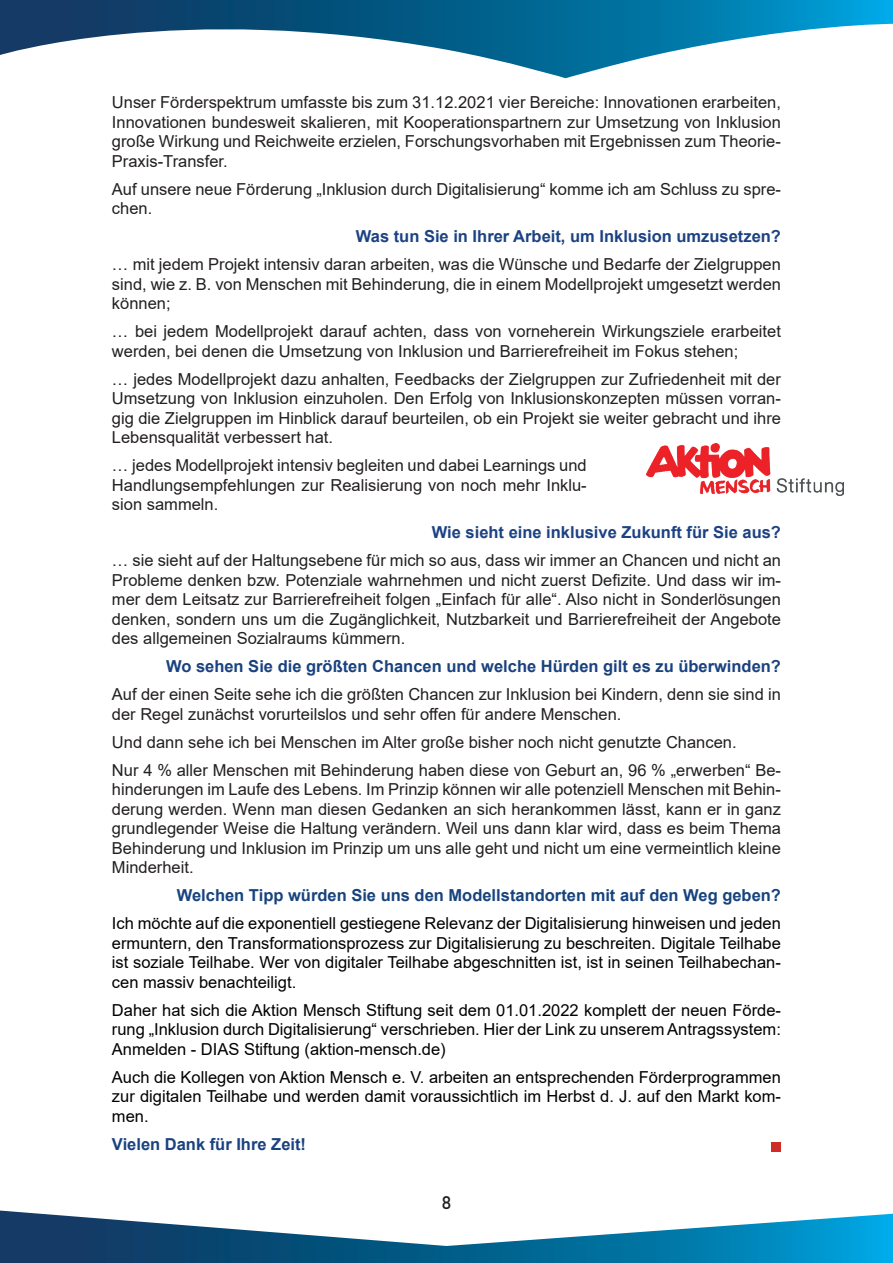
<style>
.page{position:relative;width:893px;height:1263px;background:#fff}
.page>*{position:absolute;margin:0;border:0;box-sizing:border-box;transform-origin:0 0}
.t1{font:18px "Bahnschrift";color:#231f20}
.t2{font:16.5px/19.5px "Arial";color:#231f20;text-align:justify}
.t3{font:16.5px/19.5px "Arial";color:#000001;text-align:justify}
.t4{font:700 16.5px "Arial";color:#1c4283}
.t5{font:700 16.5px "Arial";color:#1a4280}
.t6{font:700 16.5px "Arial";color:#17437e}
</style>
<div class="page">
<svg style="left:0;top:1210px;width:893px;height:53px"></svg>
<svg style="left:0;top:0;width:893px;height:78px"></svg>
<div style="left:772px;top:1142px;width:9px;height:9px;background:#cf2c27"></div>
<img style="left:646px;top:444px;width:198px;height:51px">
<p class="t2" style="left:112px;top:93px;width:670px">Unser Förderspektrum umfasste bis zum 31.12.2021 vier Bereiche: Innovationen erarbeiten, Innovationen bundesweit skalieren, mit Kooperationspartnern zur Umsetzung von Inklusion große Wirkung und Reichweite erzielen, Forschungsvorhaben mit Ergebnissen zum Theorie-Praxis-Transfer.</p>
<p class="t2" style="left:112px;top:179px;width:670px">Auf unsere neue Förderung „Inklusion durch Digitalisierung“ komme ich am Schluss zu spre&shy;chen.</p>
<p class="t4" style="left:356px;top:225px;width:427px">Was tun Sie in Ihrer Arbeit, um Inklusion umzusetzen?</p>
<p class="t2" style="left:112px;top:255px;width:670px">… mit jedem Projekt intensiv daran arbeiten, was die Wünsche und Bedarfe der Zielgruppen sind, wie z. B. von Menschen mit Behinderung, die in einem Modellprojekt umgesetzt werden können;</p>
<p class="t2" style="left:112px;top:322px;width:670px">… bei jedem Modellprojekt darauf achten, dass von vorneherein Wirkungsziele erarbeitet werden, bei denen die Umsetzung von Inklusion und Barrierefreiheit im Fokus stehen;</p>
<p class="t2" style="left:112px;top:369px;width:670px">… jedes Modellprojekt dazu anhalten, Feedbacks der Zielgruppen zur Zufriedenheit mit der Umsetzung von Inklusion einzuholen. Den Erfolg von Inklusionskonzepten müssen vorran&shy;gig die Zielgruppen im Hinblick darauf beurteilen, ob ein Projekt sie weiter gebracht und ihre Lebensqualität verbessert hat.</p>
<p class="t2" style="left:112px;top:456px;width:476px">… jedes Modellprojekt intensiv begleiten und dabei Learnings und Handlungsempfehlungen zur Realisierung von noch mehr Inklu&shy;sion sammeln.</p>
<p class="t4" style="left:432px;top:521px;width:351px">Wie sieht eine inklusive Zukunft für Sie aus?</p>
<p class="t2" style="left:112px;top:551px;width:671px">… sie sieht auf der Haltungsebene für mich so aus, dass wir immer an Chancen und nicht an Probleme denken bzw. Potenziale wahrnehmen und nicht zuerst Defizite. Und dass wir im&shy;mer dem Leitsatz zur Barrierefreiheit folgen „Einfach für alle“. Also nicht in Sonderlösungen denken, sondern uns um die Zugänglichkeit, Nutzbarkeit und Barrierefreiheit der Angebote des allgemeinen Sozialraums kümmern.</p>
<p class="t5" style="left:166px;top:655px;width:616px">Wo sehen Sie die größten Chancen und welche Hürden gilt es zu überwinden?</p>
<p class="t2" style="left:112px;top:685px;width:670px">Auf der einen Seite sehe ich die größten Chancen zur Inklusion bei Kindern, denn sie sind in der Regel zunächst vorurteilslos und sehr offen für andere Menschen.</p>
<p class="t2" style="left:112px;top:728px;width:670px;line-height:28px">Und dann sehe ich bei Menschen im Alter große bisher noch nicht genutzte Chancen.<br>Nur 4 % aller Menschen mit Behinderung haben diese von Geburt an, 96 % „erwerben“ Be-</p>
<p class="t2" style="left:112px;top:780px;width:670px">hinderungen im Laufe des Lebens. Im Prinzip können wir alle potenziell Menschen mit Behin&shy;derung werden. Wenn man diesen Gedanken an sich herankommen lässt, kann er in ganz grundlegender Weise die Haltung verändern. Weil uns dann klar wird, dass es beim Thema Behinderung und Inklusion im Prinzip um uns alle geht und nicht um eine vermeintlich kleine Minderheit.</p>
<p class="t6" style="left:177px;top:884px;width:606px">Welchen Tipp würden Sie uns den Modellstandorten mit auf den Weg geben?</p>
<p class="t3" style="left:112px;top:914px;width:670px">Ich möchte auf die exponentiell gestiegene Relevanz der Digitalisierung hinweisen und jeden ermuntern, den Transformationsprozess zur Digitalisierung zu beschreiten. Digitale Teilhabe ist soziale Teilhabe. Wer von digitaler Teilhabe abgeschnitten ist, ist in seinen Teilhabechan&shy;cen massiv benachteiligt.</p>
<p class="t3" style="left:112px;top:1000px;width:671px">Daher hat sich die Aktion Mensch Stiftung seit dem 01.01.2022 komplett der neuen Förde&shy;rung „Inklusion durch Digitalisierung“ verschrieben. Hier der Link zu unserem Antragssystem:<br>Anmelden - DIAS Stiftung (aktion-mensch.de)</p>
<p class="t3" style="left:112px;top:1067px;width:670px">Auch die Kollegen von Aktion Mensch e. V. arbeiten an entsprechenden Förderprogrammen zur digitalen Teilhabe und werden damit voraussichtlich im Herbst d. J. auf den Markt kom&shy;men.</p>
<p class="t5" style="left:112px;top:1132px;width:196px">Vielen Dank für Ihre Zeit!</p>
<p class="t1" style="left:441px;top:1189px;width:12px">8</p>
</div>
